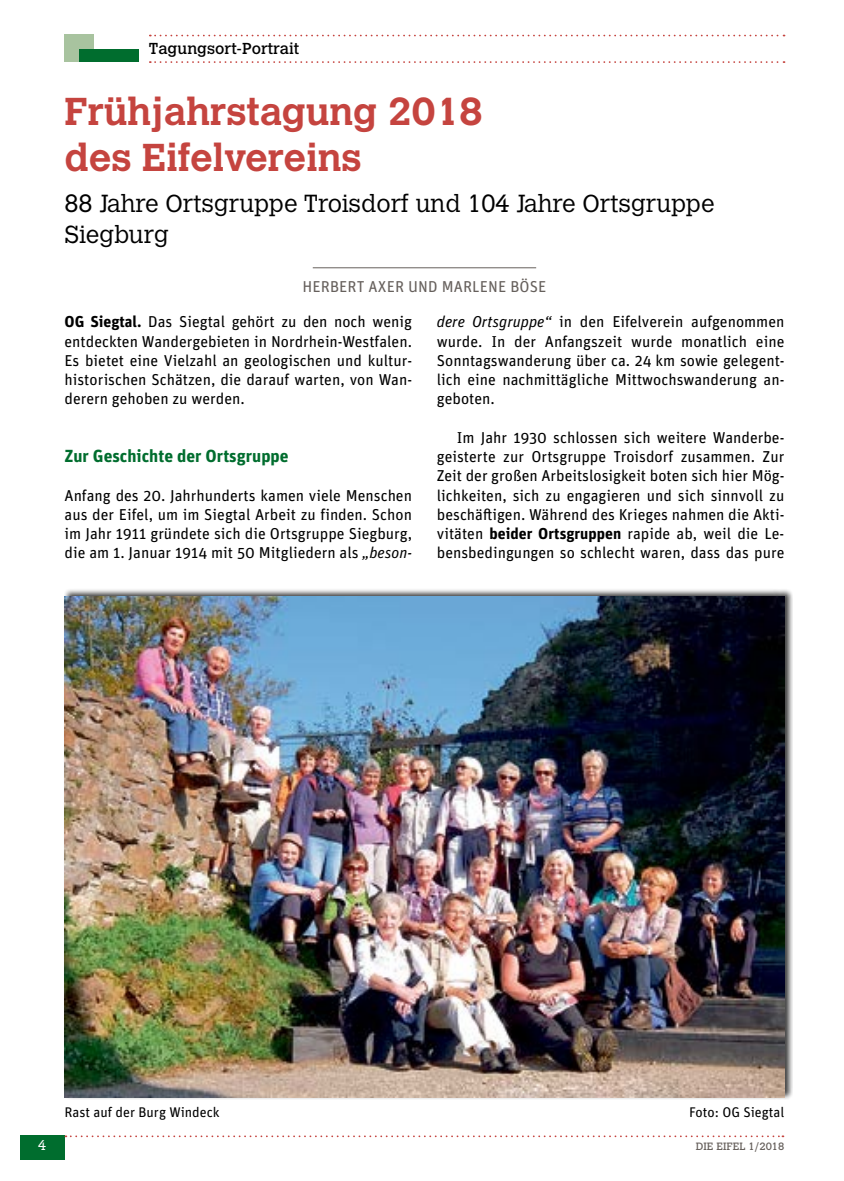
<style>
.page{position:relative;width:844px;height:1181px;background:#fff}
.page>*{position:absolute;margin:0;border:0;box-sizing:border-box;transform-origin:0 0}
.t1{font:700 38.5px/45.5px "Calvert";color:#c5443f}
.t2{font:300 24.5px/31.5px "Calvert";color:#000}
.t3{font:700 17.5px "Unit OT";color:#006d2e}
.t4{font:15.75px/19.2px "Unit OT";color:#000;text-align:justify}
.t5{font:15.75px "Unit OT";letter-spacing:.01em;color:#66605c}
.t6{font:15.75px "Calvert";color:#000}
.t7{font:14px "Unit OT";color:#000}
.t8{font:300 14px "Calvert";color:#fff}
.t9{font:10.5px "Calvert";color:#66605c}
.s1{font-weight:700}
.s2{font-style:italic}
</style>
<div class="page">
<div style="left:20px;top:1135px;width:44px;height:25px;background:#006d2e"></div>
<svg style="left:65px;top:1135px;width:718px;height:2px"></svg>
<div style="left:64px;top:35px;width:30px;height:27px;background:#a8c39f"></div>
<div style="left:79px;top:50px;width:60px;height:12px;background:#006d2e"></div>
<svg style="left:150px;top:35px;width:634px;height:1px"></svg>
<svg style="left:150px;top:61px;width:634px;height:2px"></svg>
<hr style="left:313px;top:267px;width:223px;height:1px;background:#66605c">
<div style="left:63px;top:588px;width:730px;height:511px;background:#000;opacity:.75"></div>
<img style="left:64px;top:597px;width:720px;height:500px">
<p class="t6" style="left:149px;top:39px;width:152px">Tagungsort-Portrait</p>
<h1 class="t1" style="left:64px;top:88px;width:419px">Frühjahrstagung 2018 des Eifelvereins</h1>
<h2 class="t2" style="left:64px;top:188px;width:651px">88 Jahre Ortsgruppe Troisdorf und 104 Jahre Ortsgruppe<br>Siegburg</h2>
<p class="t5" style="left:302px;top:277px;width:245px">HERBERT AXER UND MARLENE BÖSE</p>
<p class="t4" style="left:64px;top:312px;width:349px"><span class="s1">OG Siegtal.</span> Das Siegtal gehört zu den noch wenig entdeckten Wandergebieten in Nordrhein-Westfalen.<br>Es bietet eine Vielzahl an geologischen und kultur&shy;historischen Schätzen, die darauf warten, von Wan&shy;derern gehoben zu werden.</p>
<p class="t4" style="left:437px;top:312px;width:349px"><span class="s2">dere Ortsgruppe“</span> in den Eifelverein aufgenommen wurde. In der Anfangszeit wurde monatlich eine Sonntagswanderung über ca. 24 km sowie gelegent&shy;lich eine nachmittägliche Mittwochswanderung an&shy;geboten.</p>
<p class="t4" style="left:437px;top:427px;width:349px;text-indent:20px">Im Jahr 1930 schlossen sich weitere Wanderbe&shy;geisterte zur Ortsgruppe Troisdorf zusammen. Zur Zeit der großen Arbeitslosigkeit boten sich hier Mög&shy;lichkeiten, sich zu engagieren und sich sinnvoll zu beschäftigen. Während des Krieges nahmen die Akti&shy;vitäten <span class="s1">beider Ortsgruppen</span> rapide ab, weil die Le&shy;bensbedingungen so schlecht waren, dass das pure</p>
<p class="t3" style="left:64px;top:445px;width:225px">Zur Geschichte der Ortsgruppe</p>
<p class="t4" style="left:64px;top:485px;width:349px">Anfang des 20. Jahrhunderts kamen viele Menschen aus der Eifel, um im Siegtal Arbeit zu finden. Schon im Jahr 1911 gründete sich die Ortsgruppe Siegburg, die am 1. Januar 1914 mit 50 Mitgliedern als <span class="s2">„beson-</span></p>
<p class="t7" style="left:64px;top:1103px;width:157px">Rast auf der Burg Windeck</p>
<p class="t7" style="left:689px;top:1103px;width:97px">Foto: OG Siegtal</p>
<p class="t8" style="left:38px;top:1137px;width:10px">4</p>
<p class="t9" style="left:695px;top:1140px;width:90px">DIE EIFEL 1/2018</p>
</div>
